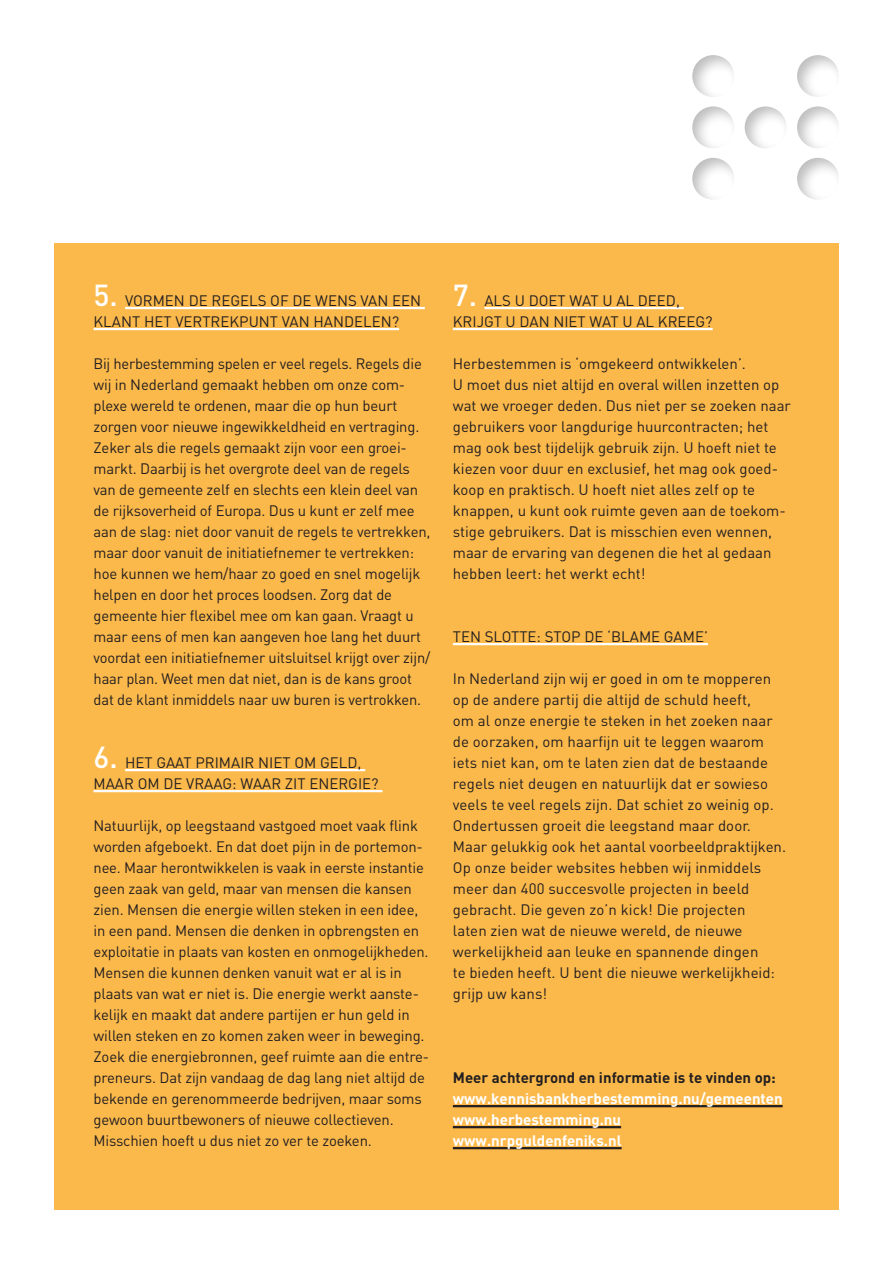
<style>
.page{position:relative;width:893px;height:1263px;background:#fff}
.page>*{position:absolute;margin:0;border:0;box-sizing:border-box;transform-origin:0 0}
.plat{font:15px/21px "DIN";letter-spacing:-.01em;color:#231f20}
.plat-2{font:700 15px "DIN";color:#fff}
.plat-3{font:700 15px "DIN";color:#231f20}
.s1{font-weight:500;font-size:30px;color:#fff}
</style>
<div class="page">
<div style="left:691px;top:54px;width:43px;height:45px;background:#231f20;opacity:.3"></div>
<div style="left:691px;top:105px;width:43px;height:45px;background:#231f20;opacity:.3"></div>
<div style="left:691px;top:157px;width:43px;height:45px;background:#231f20;opacity:.3"></div>
<div style="left:744px;top:105px;width:45px;height:45px;background:#231f20;opacity:.3"></div>
<div style="left:796px;top:54px;width:45px;height:45px;background:#231f20;opacity:.3"></div>
<div style="left:796px;top:105px;width:45px;height:45px;background:#231f20;opacity:.3"></div>
<div style="left:796px;top:157px;width:45px;height:45px;background:#231f20;opacity:.3"></div>
<div style="left:54px;top:243px;width:785px;height:966px;background:#fcb94b"></div>
<hr style="left:125px;top:307px;width:300px;height:2px;background:#fff">
<hr style="left:94px;top:328px;width:305px;height:2px;background:#fff">
<hr style="left:125px;top:769px;width:240px;height:2px;background:#fff">
<hr style="left:94px;top:790px;width:288px;height:2px;background:#fff">
<hr style="left:484px;top:307px;width:200px;height:2px;background:#fff">
<hr style="left:453px;top:328px;width:260px;height:2px;background:#fff">
<hr style="left:453px;top:643px;width:255px;height:2px;background:#fff">
<hr style="left:453px;top:1105px;width:330px;height:2px;background:#231f20">
<hr style="left:453px;top:1126px;width:168px;height:2px;background:#231f20">
<hr style="left:453px;top:1147px;width:169px;height:2px;background:#231f20">
<p class="plat" style="left:94px;top:290px;width:329px"><span class="s1">5.</span> VORMEN DE REGELS OF DE WENS VAN EEN<br>KLANT HET VERTREKPUNT VAN HANDELEN?</p>
<p class="plat" style="left:94px;top:353px;width:338px">Bij herbestemming spelen er veel regels. Regels die wij in Nederland gemaakt hebben om onze com&shy;plexe wereld te ordenen, maar die op hun beurt zorgen voor nieuwe ingewikkeldheid en vertraging.<br>Zeker als die regels gemaakt zijn voor een groei&shy;markt. Daarbij is het overgrote deel van de regels van de gemeente zelf en slechts een klein deel van de rijksoverheid of Europa. Dus u kunt er zelf mee aan de slag: niet door vanuit de regels te vertrekken, maar door vanuit de initiatiefnemer te vertrekken: hoe kunnen we hem/haar zo goed en snel mogelijk helpen en door het proces loodsen. Zorg dat de gemeente hier flexibel mee om kan gaan. Vraagt u maar eens of men kan aangeven hoe lang het duurt voordat een initiatiefnemer uitsluitsel krijgt over zijn/ haar plan. Weet men dat niet, dan is de kans groot dat de klant inmiddels naar uw buren is vertrokken.</p>
<p class="plat" style="left:94px;top:752px;width:287px"><span class="s1">6.</span> HET GAAT PRIMAIR NIET OM GELD,<br>MAAR OM DE VRAAG: WAAR ZIT ENERGIE?</p>
<p class="plat" style="left:94px;top:815px;width:337px">Natuurlijk, op leegstaand vastgoed moet vaak flink worden afgeboekt. En dat doet pijn in de portemon&shy;nee. Maar herontwikkelen is vaak in eerste instantie geen zaak van geld, maar van mensen die kansen zien. Mensen die energie willen steken in een idee, in een pand. Mensen die denken in opbrengsten en exploitatie in plaats van kosten en onmogelijkheden.<br>Mensen die kunnen denken vanuit wat er al is in plaats van wat er niet is. Die energie werkt aanste&shy;kelijk en maakt dat andere partijen er hun geld in willen steken en zo komen zaken weer in beweging.<br>Zoek die energiebronnen, geef ruimte aan die entre&shy;preneurs. Dat zijn vandaag de dag lang niet altijd de bekende en gerenommeerde bedrijven, maar soms gewoon buurtbewoners of nieuwe collectieven.<br>Misschien hoeft u dus niet zo ver te zoeken.</p>
<p class="plat" style="left:453px;top:290px;width:261px"><span class="s1">7.</span> ALS U DOET WAT U AL DEED,<br>KRIJGT U DAN NIET WAT U AL KREEG?</p>
<p class="plat" style="left:453px;top:353px;width:340px">Herbestemmen is ‘omgekeerd ontwikkelen’.<br>U moet dus niet altijd en overal willen inzetten op wat we vroeger deden. Dus niet per se zoeken naar gebruikers voor langdurige huurcontracten; het mag ook best tijdelijk gebruik zijn. U hoeft niet te kiezen voor duur en exclusief, het mag ook goed&shy;koop en praktisch. U hoeft niet alles zelf op te knappen, u kunt ook ruimte geven aan de toekom&shy;stige gebruikers. Dat is misschien even wennen, maar de ervaring van degenen die het al gedaan hebben leert: het werkt echt!</p>
<p class="plat" style="left:453px;top:626px;width:257px">TEN SLOTTE: STOP DE ‘BLAME GAME’</p>
<p class="plat" style="left:453px;top:668px;width:335px">In Nederland zijn wij er goed in om te mopperen op de andere partij die altijd de schuld heeft,<br>om al onze energie te steken in het zoeken naar de oorzaken, om haarfijn uit te leggen waarom iets niet kan, om te laten zien dat de bestaande regels niet deugen en natuurlijk dat er sowieso veels te veel regels zijn. Dat schiet zo weinig op.<br>Ondertussen groeit die leegstand maar door.<br>Maar gelukkig ook het aantal voorbeeldpraktijken.<br>Op onze beider websites hebben wij inmiddels meer dan 400 succesvolle projecten in beeld gebracht. Die geven zo’n kick! Die projecten<br>laten zien wat de nieuwe wereld, de nieuwe werkelijkheid aan leuke en spannende dingen<br>te bieden heeft. U bent die nieuwe werkelijkheid: grijp uw kans!</p>
<p class="plat-3" style="left:453px;top:1068px;width:324px">Meer achtergrond en informatie is te vinden op:</p>
<p class="plat-2" style="left:453px;top:1089px;width:331px">www.kennisbankherbestemming.nu/gemeenten</p>
<p class="plat-2" style="left:453px;top:1110px;width:170px">www.herbestemming.nu</p>
<p class="plat-2" style="left:453px;top:1131px;width:170px">www.nrpguldenfeniks.nl</p>
</div>
